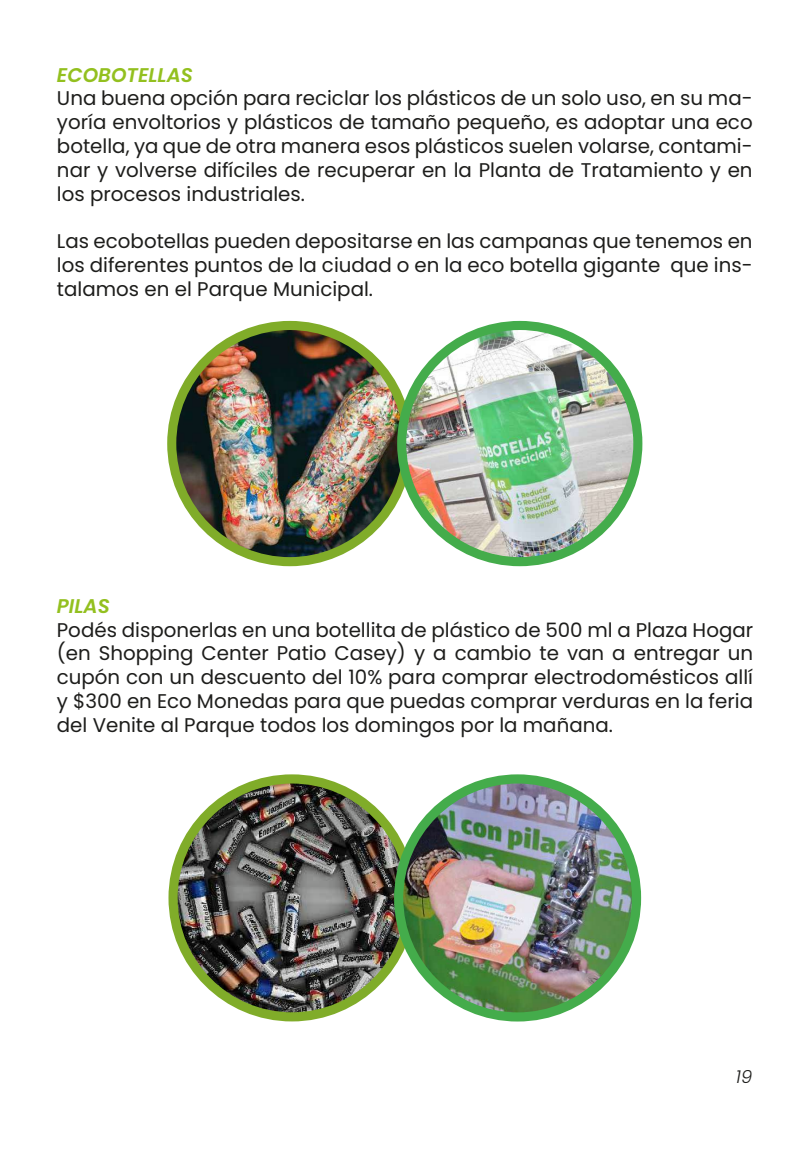
<style>
.page{position:relative;width:810px;height:1153px;background:#fff}
.page>*{position:absolute;margin:0;border:0;box-sizing:border-box;transform-origin:0 0}
.t1{font:19.8px/23.8px "Poppins";color:#1d1d1b;text-align:justify}
.t2{font:italic 600 19.8px "Poppins";color:#93c01f}
.t3{font:italic 300 17.85px "Poppins";color:#1d1d1b}
</style>
<div class="page">
<div style="left:167px;top:321px;width:245px;height:245px;background:#80ac29;border-radius:50%"></div>
<img style="left:176px;top:330px;width:227px;height:227px;border-radius:114px">
<div style="left:397px;top:321px;width:245px;height:245px;background:#44ac4b;border-radius:50%"></div>
<img style="left:406px;top:330px;width:227px;height:227px;border-radius:114px">
<div style="left:168px;top:774px;width:248px;height:247px;background:#80ac29;border-radius:50%"></div>
<img style="left:178px;top:783px;width:228px;height:229px;border-radius:114px">
<div style="left:394px;top:774px;width:247px;height:247px;background:#44ac4b;border-radius:50%"></div>
<img style="left:403px;top:783px;width:229px;height:229px;border-radius:114px">
<p class="t2" style="left:57px;top:63px;width:138px">ECOBOTELLAS</p>
<p class="t1" style="left:57px;top:87px;width:697px">Una buena opción para reciclar los plásticos de un solo uso, en su ma&shy;yoría envoltorios y plásticos de tamaño pequeño, es adoptar una eco botella, ya que de otra manera esos plásticos suelen volarse, contami&shy;nar y volverse difíciles de recuperar en la Planta de Tratamiento y en los procesos industriales.</p>
<p class="t1" style="left:57px;top:229px;width:697px">Las ecobotellas pueden depositarse en las campanas que tenemos en los diferentes puntos de la ciudad o en la eco botella gigante que ins&shy;talamos en el Parque Municipal.</p>
<p class="t2" style="left:57px;top:594px;width:54px">PILAS</p>
<p class="t1" style="left:57px;top:618px;width:698px">Podés disponerlas en una botellita de plástico de 500 ml a Plaza Hogar (en Shopping Center Patio Casey) y a cambio te van a entregar un cupón con un descuento del 10% para comprar electrodomésticos allí y $300 en Eco Monedas para que puedas comprar verduras en la feria del Venite al Parque todos los domingos por la mañana.</p>
<p class="t3" style="left:736px;top:1067px;width:18px">19</p>
</div>
